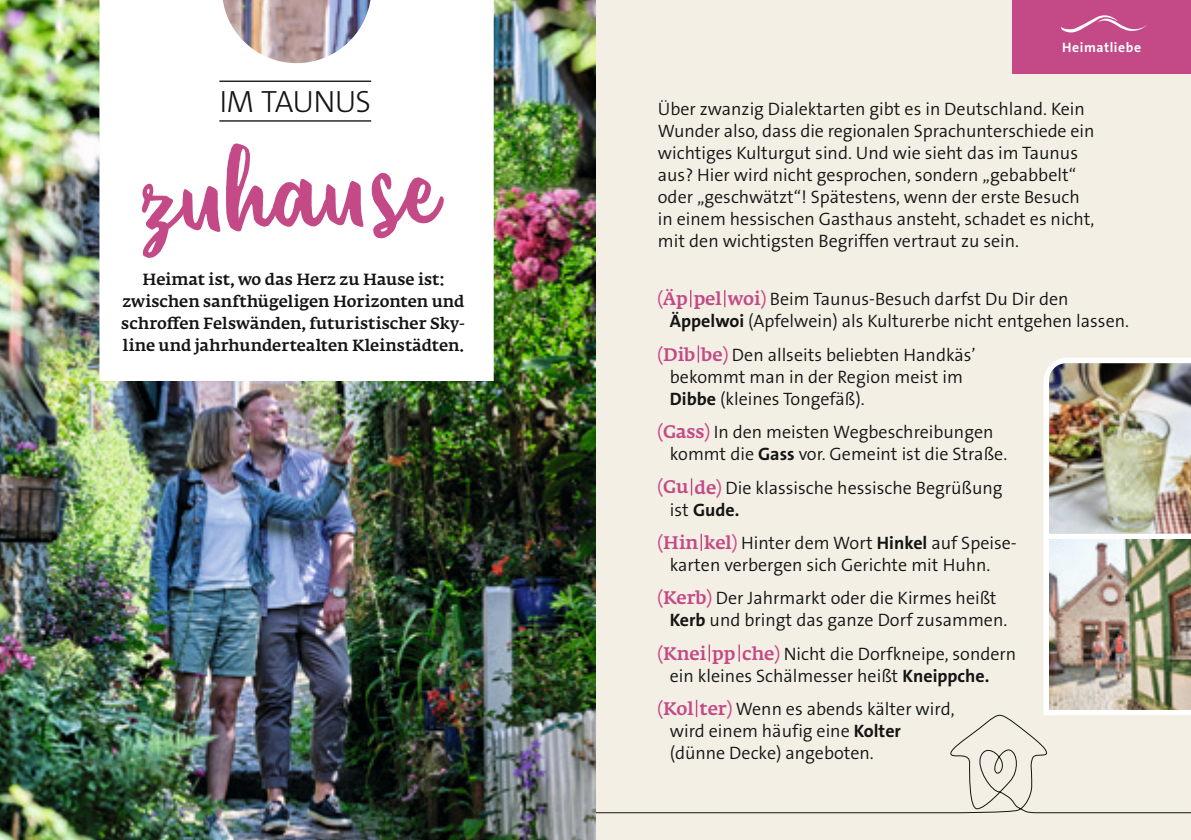
<style>
.page{position:relative;width:1191px;height:840px;background:#fff}
.page>*{position:absolute;margin:0;border:0;box-sizing:border-box;transform-origin:0 0}
.t1{font:131.2px "Believer";color:#c34a86}
.t2{font:300 30.8px "The Sans B3";letter-spacing:-.025em;color:#131413}
.t3{font:300 18px/22px "The Sans B4";color:#131413}
.t4{font:700 18px "The Sans B7";color:#131413}
.t5{font:500 16px/22px "Fedra Serif A Pro";letter-spacing:.005em;color:#131413;text-align:center}
.t6{font:700 13.8px "The Sans B7";letter-spacing:.04em;color:#fff}
.s1{font-family:"Fedra Serif A Pro";font-weight:500;color:#c34a86}
.s2{font-family:"The Sans B7";font-weight:700}
.s3{font-family:"The Sans B4";font-weight:300}
</style>
<div class="page">
<div style="left:595px;top:0;width:596px;height:839px;background:#f3efe5"></div>
<svg style="left:595px;top:713px;width:596px;height:100px"></svg>
<img style="left:0;top:0;width:595px;height:839px">
<img style="left:0;top:0;width:195px;height:422px">
<svg style="left:1043px;top:357px;width:148px;height:357px;background:#faf9f8"></svg>
<img style="left:1049px;top:363px;width:142px;height:170px">
<img style="left:1049px;top:539px;width:142px;height:170px">
<svg style="left:690px;top:290px;width:1px;height:17px"></svg>
<svg style="left:724px;top:290px;width:1px;height:17px"></svg>
<svg style="left:697px;top:345px;width:2px;height:17px"></svg>
<svg style="left:691px;top:478px;width:1px;height:17px"></svg>
<svg style="left:700px;top:533px;width:2px;height:17px"></svg>
<svg style="left:708px;top:644px;width:2px;height:17px"></svg>
<svg style="left:738px;top:644px;width:2px;height:17px"></svg>
<svg style="left:696px;top:699px;width:1px;height:17px"></svg>
<div style="left:1012px;top:0;width:179px;height:74px;background:#c34a86"></div>
<svg style="left:1061px;top:15px;width:86px;height:18px"></svg>
<svg style="left:99px;top:0;width:395px;height:380px"></svg>
<hr style="left:219px;top:80px;width:152px;height:2px;background:#131413">
<hr style="left:219px;top:120px;width:152px;height:1px;background:#131413">
<h2 class="t2" style="left:219px;top:86px;width:153px">IM TAUNUS</h2>
<h1 class="t1" style="left:143px;top:137px;width:299px;rotate:-2deg">zuhause</h1>
<p class="t5" style="left:121px;top:268px;width:346px">Heimat ist, wo das Herz zu Hause ist: zwischen sanfthügeligen Horizonten und schroffen Felswänden, futuristischer Sky&shy;line und jahrhundertealten Kleinstädten.</p>
<p class="t6" style="left:1062px;top:40px;width:80px">Heimatliebe</p>
<p class="t3" style="left:658px;top:99px;width:438px">Über zwanzig Dialektarten gibt es in Deutschland. Kein Wunder also, dass die regionalen Sprachunterschiede ein wichtiges Kulturgut sind. Und wie sieht das im Taunus aus? Hier wird nicht gesprochen, sondern „gebabbelt“ oder „geschwätzt“! Spätestens, wenn der erste Besuch in einem hessischen Gasthaus ansteht, schadet es nicht, mit den wichtigsten Begriffen vertraut zu sein.</p>
<p class="t3" style="left:670px;top:289px;width:461px;text-indent:-12px"><span class="s1">(Äp pel woi)</span> Beim Taunus-Besuch darfst Du Dir den<br><span class="s2">Äppelwoi</span> (Apfelwein) als Kulturerbe nicht entgehen lassen.</p>
<p class="t3" style="left:670px;top:344px;width:307px;text-indent:-12px"><span class="s1">(Dib be)</span> Den allseits beliebten Handkäs’ bekommt man in der Region meist im<br><span class="s2">Dibbe</span> (kleines Tongefäß).</p>
<p class="t3" style="left:670px;top:421px;width:339px;text-indent:-12px"><span class="s1">(Gass)</span> In den meisten Wegbeschreibungen kommt die <span class="s2">Gass</span> vor. Gemeint ist die Straße.</p>
<p class="t3" style="left:658px;top:477px;width:346px"><span class="s1">(Gu de)</span> Die klassische hessische Begrüßung</p>
<p class="t4" style="left:670px;top:499px;width:71px"><span class="s3">ist</span> Gude.</p>
<p class="t3" style="left:670px;top:532px;width:348px;text-indent:-12px"><span class="s1">(Hin kel)</span> Hinter dem Wort <span class="s2">Hinkel</span> auf Speise&shy;karten verbergen sich Gerichte mit Huhn.</p>
<p class="t3" style="left:670px;top:587px;width:339px;text-indent:-12px"><span class="s1">(Kerb)</span> Der Jahrmarkt oder die Kirmes heißt<br><span class="s2">Kerb</span> und bringt das ganze Dorf zusammen.</p>
<p class="t3" style="left:670px;top:643px;width:348px;text-indent:-12px"><span class="s1">(Knei pp che)</span> Nicht die Dorfkneipe, sondern ein kleines Schälmesser heißt <span class="s2">Kneippche.</span></p>
<p class="t3" style="left:670px;top:698px;width:286px;text-indent:-12px"><span class="s1">(Kol ter)</span> Wenn es abends kälter wird, wird einem häufig eine <span class="s2">Kolter </span>(dünne Decke) angeboten.</p>
</div>
